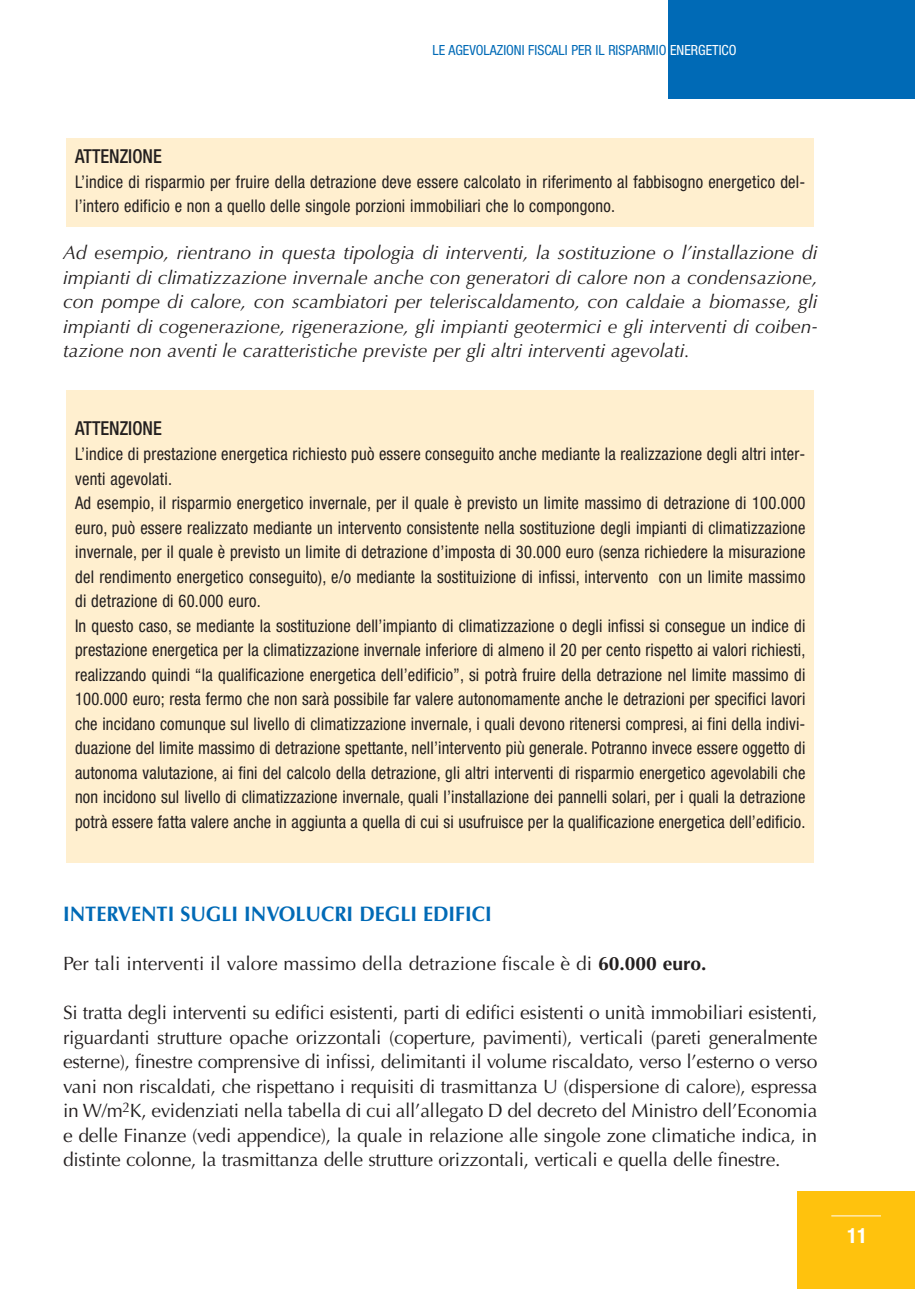
<style>
.page{position:relative;width:915px;height:1289px;background:#fff}
.page>*{position:absolute;margin:0;border:0;box-sizing:border-box;transform-origin:0 0}
.t1{font:700 21px "Optima";color:#006ab6;scale:.95 1}
.t2{font:700 condensed 21px "Helvetica Neue";color:#fff}
.t3{font:19.25px/24.5px "Optima";letter-spacing:-.01em;color:#231f1f;text-align:justify}
.t4{font:italic 19.25px/24.5px "Optima";color:#231f1f;text-align:justify}
.t5{font:500 condensed 19.25px "Helvetica Neue";color:#231f1f;scale:.95 1}
.t6{font:condensed 17.5px/24.5px "Helvetica Neue";letter-spacing:.01em;color:#231f1f;scale:.95 1}
.t7{font:condensed 14px "Helvetica Neue";color:#006ab6}
.s1{color:#fff}
.s2{font-weight:700}
</style>
<div class="page">
<div style="left:66px;top:390px;width:748px;height:472px;background:#ffefcf"></div>
<div style="left:66px;top:138px;width:748px;height:89px;background:#ffefcf"></div>
<div style="left:797px;top:1190px;width:118px;height:98px;background:#ffc20d"></div>
<div style="left:668px;top:0;width:247px;height:99px;background:#006ab6"></div>
<hr style="left:831px;top:1215px;width:50px;height:1px;background:#fff">
<p class="t7" style="left:432px;top:45px;width:305px">LE AGEVOLAZIONI FISCALI PER IL RISPARMIO <span class="s1">ENERGETICO</span></p>
<p class="t5" style="left:75px;top:149px;width:93px">ATTENZIONE</p>
<p class="t6" style="left:75px;top:171px;width:770px">L’indice di risparmio per fruire della detrazione deve essere calcolato in riferimento al fabbisogno energetico del&shy;l’intero edificio e non a quello delle singole porzioni immobiliari che lo compongono.</p>
<p class="t4" style="left:63px;top:242px;width:756px">Ad esempio, rientrano in questa tipologia di interventi, la sostituzione o l’installazione di impianti di climatizzazione invernale anche con generatori di calore non a condensazione, con pompe di calore, con scambiatori per teleriscaldamento, con caldaie a biomasse, gli impianti di cogenerazione, rigenerazione, gli impianti geotermici e gli interventi di coiben&shy;tazione non aventi le caratteristiche previste per gli altri interventi agevolati.</p>
<p class="t5" style="left:75px;top:421px;width:93px">ATTENZIONE</p>
<p class="t6" style="left:75px;top:443px;width:770px">L’indice di prestazione energetica richiesto può essere conseguito anche mediante la realizzazione degli altri inter&shy;venti agevolati.<br>Ad esempio, il risparmio energetico invernale, per il quale è previsto un limite massimo di detrazione di 100.000 euro, può essere realizzato mediante un intervento consistente nella sostituzione degli impianti di climatizzazione invernale, per il quale è previsto un limite di detrazione d’imposta di 30.000 euro (senza richiedere la misurazione del rendimento energetico conseguito), e/o mediante la sostituizione di infissi, intervento con un limite massimo di detrazione di 60.000 euro.<br>In questo caso, se mediante la sostituzione dell’impianto di climatizzazione o degli infissi si consegue un indice di prestazione energetica per la climatizzazione invernale inferiore di almeno il 20 per cento rispetto ai valori richiesti, realizzando quindi “la qualificazione energetica dell’edificio”, si potrà fruire della detrazione nel limite massimo di 100.000 euro; resta fermo che non sarà possibile far valere autonomamente anche le detrazioni per specifici lavori che incidano comunque sul livello di climatizzazione invernale, i quali devono ritenersi compresi, ai fini della indivi&shy;duazione del limite massimo di detrazione spettante, nell’intervento più generale. Potranno invece essere oggetto di autonoma valutazione, ai fini del calcolo della detrazione, gli altri interventi di risparmio energetico agevolabili che non incidono sul livello di climatizzazione invernale, quali l’installazione dei pannelli solari, per i quali la detrazione potrà essere fatta valere anche in aggiunta a quella di cui si usufruisce per la qualificazione energetica dell’edificio.</p>
<p class="t1" style="left:63px;top:905px;width:453px">INTERVENTI SUGLI INVOLUCRI DEGLI EDIFICI</p>
<p class="t3" style="left:63px;top:952px;width:645px">Per tali interventi il valore massimo della detrazione fiscale è di <span class="s2">60.000 euro.</span></p>
<p class="t3" style="left:63px;top:1001px;width:756px">Si tratta degli interventi su edifici esistenti, parti di edifici esistenti o unità immobiliari esistenti, riguardanti strutture opache orizzontali (coperture, pavimenti), verticali (pareti generalmente esterne), finestre comprensive di infissi, delimitanti il volume riscaldato, verso l’esterno o verso vani non riscaldati, che rispettano i requisiti di trasmittanza U (dispersione di calore), espressa in W/m<sup>2</sup>K, evidenziati nella tabella di cui all’allegato D del decreto del Ministro dell’Economia e delle Finanze (vedi appendice), la quale in relazione alle singole zone climatiche indica, in distinte colonne, la trasmittanza delle strutture orizzontali, verticali e quella delle finestre.</p>
<p class="t2" style="left:847px;top:1227px;width:22px">11</p>
</div>
